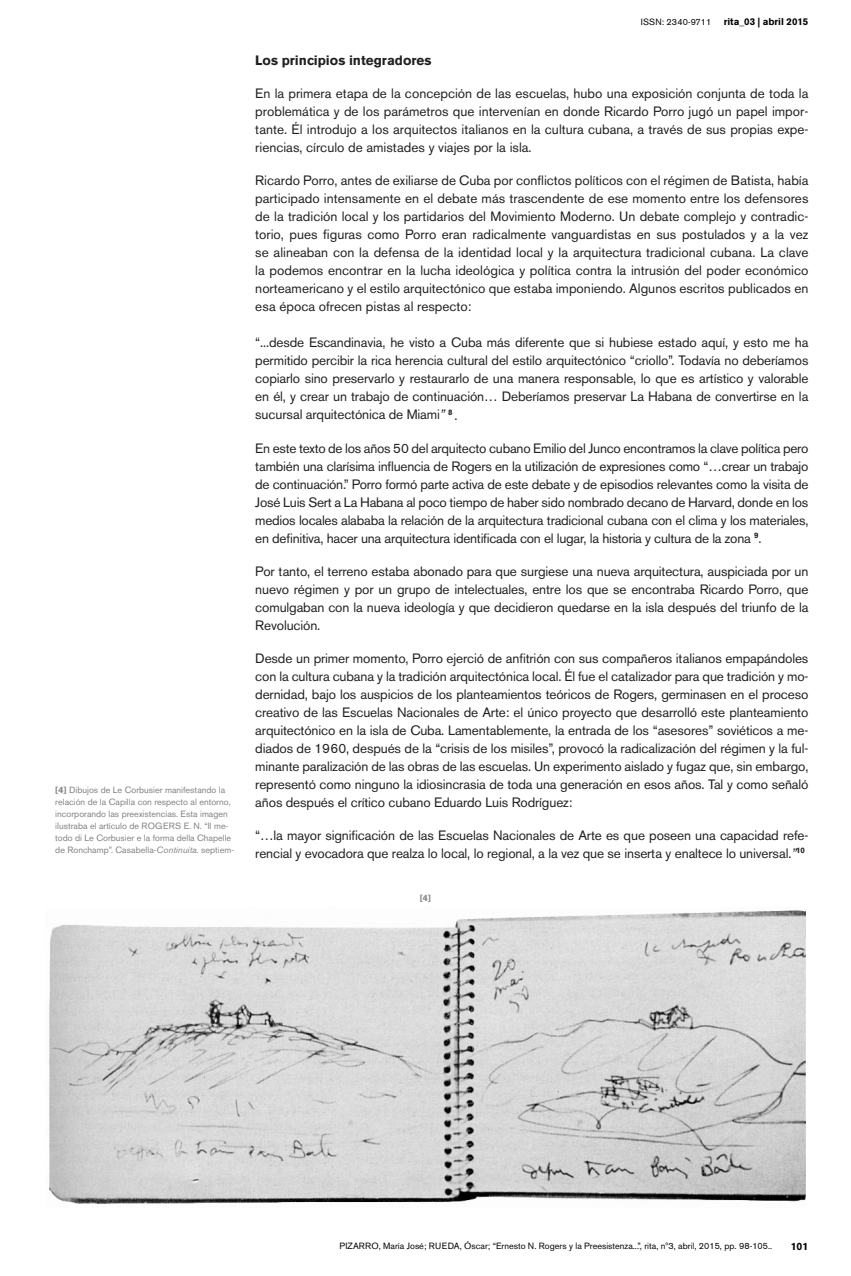
<style>
.page{position:relative;width:851px;height:1276px;background:#fff}
.page>*{position:absolute;margin:0;border:0;box-sizing:border-box;transform-origin:0 0}
.t1{font:13.5px/18px "Akzidenz Grotesk BE";letter-spacing:-.01em;color:#231f20;text-align:justify}
.t2{font:700 13.5px "Akzidenz Grotesk BE";color:#231f20}
.t3{font:700 10.5px "Akzidenz Grotesk BE";color:#040503}
.t4{font:700 9.75px "Akzidenz Grotesk BE";color:#040503}
.t5{font:9px/12px "Akzidenz Grotesk BE";color:#808285}
.t6{font:9px "Akzidenz Grotesk BE";color:#040503}
.t7{font:9px "Akzidenz Grotesk BE";letter-spacing:.02em;color:#040503}
.t8{font:700 9px "Akzidenz Grotesk BE";color:#808285}
.s1{font-weight:700}
.s2{font-style:italic}
</style>
<div class="page">
<img style="left:49px;top:910px;width:756px;height:294px">
<p class="t5" style="left:55px;top:783px;width:180px"><span class="s1">[4]</span> Dibujos de Le Corbusier manifestando la relación de la Capilla con respecto al entorno, incorporando las preexistencias. Esta imagen ilustraba el artículo de ROGERS E. N. “Il me&shy;todo di Le Corbusier e la forma della Chapelle de Ronchamp”. Casabella-<span class="s2">Continuita</span>. septiem-</p>
<p class="t7" style="left:640px;top:17px;width:72px">ISSN: 2340-9711</p>
<p class="t4" style="left:723px;top:16px;width:86px">rita_03 | abril 2015</p>
<p class="t2" style="left:255px;top:53px;width:178px">Los principios integradores</p>
<p class="t1" style="left:255px;top:85px;width:554px">En la primera etapa de la concepción de las escuelas, hubo una exposición conjunta de toda la problemática y de los parámetros que intervenían en donde Ricardo Porro jugó un papel impor&shy;tante. Él introdujo a los arquitectos italianos en la cultura cubana, a través de sus propias expe&shy;riencias, círculo de amistades y viajes por la isla.</p>
<p class="t1" style="left:255px;top:172px;width:554px">Ricardo Porro, antes de exiliarse de Cuba por conflictos políticos con el régimen de Batista, había participado intensamente en el debate más trascendente de ese momento entre los defensores de la tradición local y los partidarios del Movimiento Moderno. Un debate complejo y contradic&shy;torio, pues figuras como Porro eran radicalmente vanguardistas en sus postulados y a la vez se alineaban con la defensa de la identidad local y la arquitectura tradicional cubana. La clave la podemos encontrar en la lucha ideológica y política contra la intrusión del poder económico norteamericano y el estilo arquitectónico que estaba imponiendo. Algunos escritos publicados en esa época ofrecen pistas al respecto:</p>
<p class="t1" style="left:255px;top:334px;width:554px">“...desde Escandinavia, he visto a Cuba más diferente que si hubiese estado aquí, y esto me ha permitido percibir la rica herencia cultural del estilo arquitectónico “criollo”. Todavía no deberíamos copiarlo sino preservarlo y restaurarlo de una manera responsable, lo que es artístico y valorable en él, y crear un trabajo de continuación… Deberíamos preservar La Habana de convertirse en la sucursal arquitectónica de Miami<span class="s2">”</span> <sup>8</sup> .</p>
<p class="t1" style="left:255px;top:439px;width:554px">En este texto de los años 50 del arquitecto cubano Emilio del Junco encontramos la clave política pero también una clarísima influencia de Rogers en la utilización de expresiones como “…crear un trabajo de continuación.” Porro formó parte activa de este debate y de episodios relevantes como la visita de José Luis Sert a La Habana al poco tiempo de haber sido nombrado decano de Harvard, donde en los medios locales alababa la relación de la arquitectura tradicional cubana con el clima y los materiales, en definitiva, hacer una arquitectura identificada con el lugar, la historia y cultura de la zona <sup>9</sup>.</p>
<p class="t1" style="left:255px;top:562px;width:554px">Por tanto, el terreno estaba abonado para que surgiese una nueva arquitectura, auspiciada por un nuevo régimen y por un grupo de intelectuales, entre los que se encontraba Ricardo Porro, que comulgaban con la nueva ideología y que decidieron quedarse en la isla después del triunfo de la Revolución.</p>
<p class="t1" style="left:255px;top:649px;width:554px">Desde un primer momento, Porro ejerció de anfitrión con sus compañeros italianos empapándoles con la cultura cubana y la tradición arquitectónica local. Él fue el catalizador para que tradición y mo&shy;dernidad, bajo los auspicios de los planteamientos teóricos de Rogers, germinasen en el proceso creativo de las Escuelas Nacionales de Arte: el único proyecto que desarrolló este planteamiento arquitectónico en la isla de Cuba. Lamentablemente, la entrada de los “asesores” soviéticos a me&shy;diados de 1960, después de la “crisis de los misiles”, provocó la radicalización del régimen y la ful&shy;minante paralización de las obras de las escuelas. Un experimento aislado y fugaz que, sin embargo, representó como ninguno la idiosincrasia de toda una generación en esos años. Tal y como señaló años después el crítico cubano Eduardo Luis Rodríguez:</p>
<p class="t1" style="left:255px;top:826px;width:554px">“…la mayor significación de las Escuelas Nacionales de Arte es que poseen una capacidad refe&shy;rencial y evocadora que realza lo local, lo regional, a la vez que se inserta y enaltece lo universal.<span class="s2">”</span><sup>10</sup></p>
<p class="t8" style="left:419px;top:892px;width:13px">[4]</p>
<p class="t6" style="left:339px;top:1240px;width:434px">PIZARRO, María José; RUEDA, Óscar; “Ernesto N. Rogers y la Preesistenza...”, rita, nº3, abril, 2015, pp. 98-105..</p>
<p class="t3" style="left:790px;top:1240px;width:19px">101</p>
</div>
